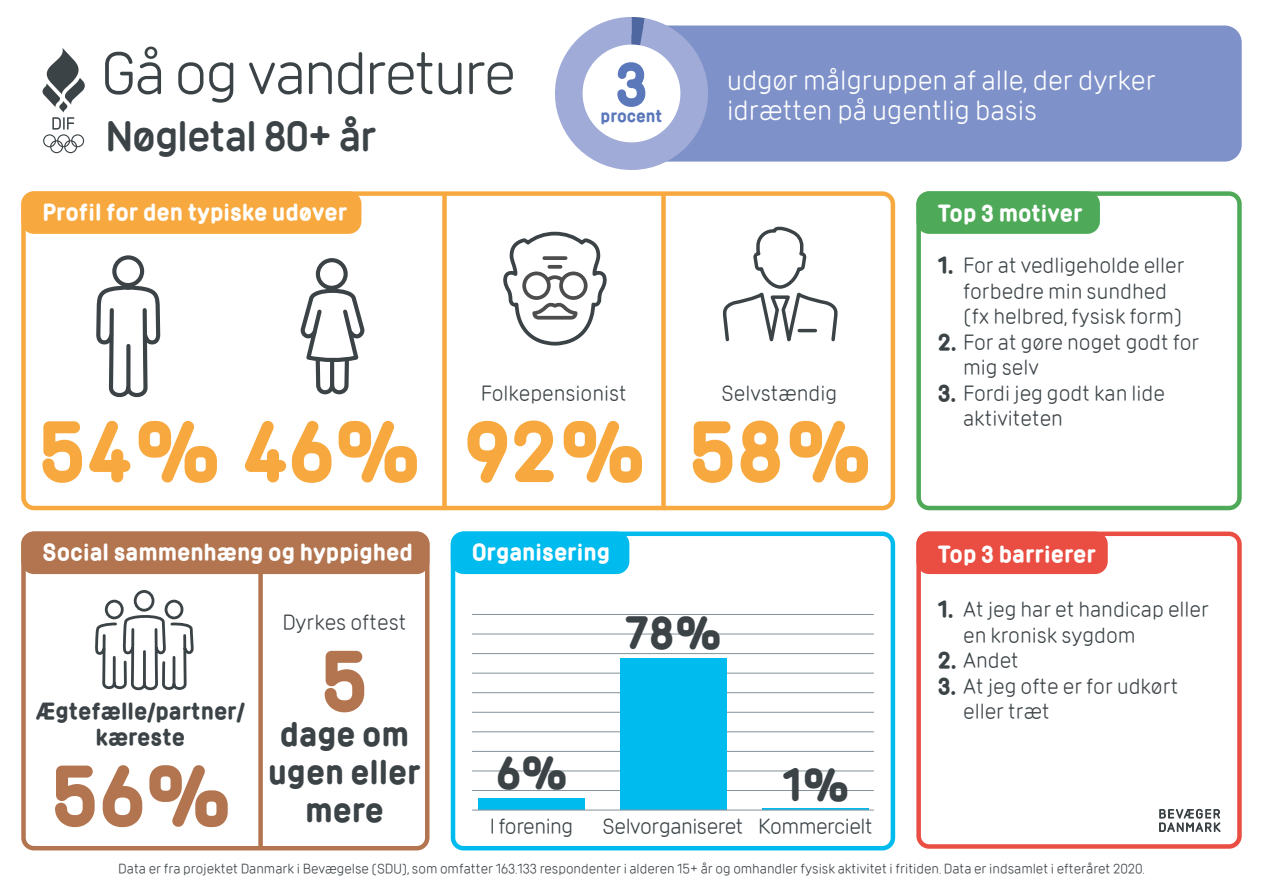
<style>
.page{position:relative;width:1263px;height:893px;background:#fff}
.page>*{position:absolute;margin:0;border:0;box-sizing:border-box;transform-origin:0 0}
.t1{font:700 75px "DIF";color:#f7a93f}
.t2{font:700 75px "DIF";color:#b3754f}
.t3{font:58.5px "DIF";letter-spacing:-.035em;color:#3b4347}
.t4{font:700 53.85px "DIF";color:#5b78bb}
.t5{font:700 40.5px "DIF";color:#3b4347}
.t6{font:600 39px "DIF";letter-spacing:-.03em;color:#3b4347}
.t7{font:700 30px/38.2px "DIF";color:#3b4347;text-align:center}
.t8{font:27px/30px "DIF";color:#fff}
.t9{font:21px/25.5px "DIF";color:#3b4347}
.t10{font:700 21px "DIF";color:#fff}
.t11{font:21px "DIF";letter-spacing:-.02em;color:#3b4347}
.t12{font:700 21px/25.5px "DIF";color:#3b4347;text-align:center}
.t13{font:700 15.3px "DIF";color:#5b78bb}
.t14{font:13.5px "DIF";color:#3b4347}
.s1{font-weight:700}
</style>
<div class="page">
<div style="left:629px;top:26px;width:613px;height:136px;background:#7e91c9;border-radius:17px"></div>
<div style="left:21px;top:191px;width:874px;height:319px;border:4px solid #f7a93f;border-radius:11px"></div>
<div style="left:21px;top:531px;width:408px;height:319px;border:4px solid #b3754f;border-radius:11px"></div>
<div style="left:21px;top:531px;width:408px;height:43px;background:#b3754f;border-radius:13px"></div>
<div style="left:451px;top:531px;width:444px;height:319px;border:4px solid #0be;border-radius:11px"></div>
<svg style="left:42px;top:48px;width:43px;height:105px"></svg>
<div style="left:916px;top:531px;width:326px;height:318px;border:4px solid #ea4e43;border-radius:11px"></div>
<div style="left:916px;top:191px;width:326px;height:319px;border:4px solid #4eaa59;border-radius:11px"></div>
<svg style="left:1159px;top:808px;width:62px;height:24px"></svg>
<div style="left:451px;top:531px;width:178px;height:43px;background:#0be;border-radius:13px"></div>
<div style="left:21px;top:191px;width:340px;height:43px;background:#f7a93f;border-radius:13px"></div>
<div style="left:916px;top:191px;width:184px;height:43px;background:#4eaa59;border-radius:13px"></div>
<div style="left:916px;top:531px;width:192px;height:43px;background:#ea4e43;border-radius:13px"></div>
<hr style="left:472px;top:790px;width:402px;height:1px;background:#83929b">
<hr style="left:472px;top:771px;width:402px;height:1px;background:#83929b">
<hr style="left:472px;top:751px;width:402px;height:1px;background:#83929b">
<hr style="left:472px;top:731px;width:402px;height:1px;background:#83929b">
<hr style="left:472px;top:712px;width:402px;height:1px;background:#83929b">
<hr style="left:472px;top:692px;width:402px;height:1px;background:#83929b">
<hr style="left:472px;top:673px;width:402px;height:1px;background:#83929b">
<hr style="left:472px;top:653px;width:402px;height:1px;background:#83929b">
<hr style="left:472px;top:634px;width:402px;height:1px;background:#83929b">
<hr style="left:472px;top:614px;width:402px;height:1px;background:#83929b">
<div style="left:620px;top:658px;width:106px;height:152px;background:#0be"></div>
<div style="left:258px;top:571px;width:5px;height:277px;background:#b3754f"></div>
<div style="left:442px;top:194px;width:5px;height:314px;background:#f7a93f"></div>
<svg style="left:555px;top:17px;width:153px;height:153px"></svg>
<div style="left:583px;top:45px;width:97px;height:97px;background:#fff;border-radius:50%"></div>
<div style="left:478px;top:798px;width:107px;height:12px;background:#0be"></div>
<svg style="left:95px;top:590px;width:99px;height:101px"></svg>
<svg style="left:96px;top:255px;width:65px;height:143px"></svg>
<svg style="left:300px;top:258px;width:65px;height:137px"></svg>
<svg style="left:723px;top:226px;width:115px;height:116px"></svg>
<div style="left:661px;top:194px;width:5px;height:314px;background:#f7a93f"></div>
<svg style="left:503px;top:231px;width:104px;height:114px"></svg>
<svg style="left:542px;top:256px;width:25px;height:4px"></svg>
<svg style="left:547px;top:265px;width:15px;height:4px"></svg>
<hr style="left:762px;top:808px;width:107px;height:2px;background:#0be">
<hr style="left:472px;top:810px;width:402px;height:1px;background:#83929b">
<h2 class="t3" style="left:102px;top:39px;width:415px">Gå og vandreture</h2>
<h3 class="t6" style="left:105px;top:111px;width:273px">Nøgletal 80+ år</h3>
<p class="t10" style="left:43px;top:198px;width:306px">Profil for den typiske udøver</p>
<h3 class="t4" style="left:615px;top:49px;width:35px">3</h3>
<p class="t13" style="left:600px;top:106px;width:63px">procent</p>
<h1 class="t1" style="left:38px;top:402px;width:383px">54% 46%</h1>
<p class="t10" style="left:43px;top:538px;width:372px">Social sammenhæng og hyppighed</p>
<p class="t9" style="left:481px;top:380px;width:148px">Folkepensionist</p>
<h1 class="t1" style="left:463px;top:402px;width:182px">92%</h1>
<p class="t10" style="left:472px;top:538px;width:140px">Organisering</p>
<p class="t8" style="left:727px;top:65px;width:430px">udgør målgruppen af alle, der dyrker idrætten på ugentlig basis</p>
<p class="t9" style="left:721px;top:380px;width:117px">Selvstændig</p>
<h1 class="t1" style="left:688px;top:402px;width:184px">58%</h1>
<p class="t10" style="left:938px;top:200px;width:146px">Top 3 motiver</p>
<p class="t9" style="left:963px;top:252px;width:223px;text-indent:-26px"><span class="s1">1.</span> For at vedligeholde eller forbedre min sundhed (fx helbred, fysisk form)</p>
<p class="t9" style="left:963px;top:329px;width:238px;text-indent:-26px"><span class="s1">2.</span> For at gøre noget godt for mig selv</p>
<p class="t9" style="left:963px;top:380px;width:203px;text-indent:-26px"><span class="s1">3.</span> Fordi jeg godt kan lide aktiviteten</p>
<p class="t10" style="left:938px;top:540px;width:160px">Top 3 barrierer</p>
<p class="t12" style="left:36px;top:699px;width:210px">Ægtefælle/partner/ kæreste</p>
<h1 class="t2" style="left:51px;top:746px;width:181px">56%</h1>
<p class="t9" style="left:282px;top:609px;width:126px">Dyrkes oftest</p>
<h1 class="t2" style="left:320px;top:632px;width:50px">5</h1>
<h3 class="t7" style="left:268px;top:715px;width:154px">dage om ugen eller mere</h3>
<h3 class="t5" style="left:496px;top:746px;width:72px">6%</h3>
<h3 class="t5" style="left:625px;top:606px;width:98px">78%</h3>
<h3 class="t5" style="left:782px;top:758px;width:68px">1%</h3>
<p class="t11" style="left:490px;top:814px;width:85px">I forening</p>
<p class="t11" style="left:602px;top:814px;width:272px">Selvorganiseret Kommercielt</p>
<p class="t9" style="left:963px;top:597px;width:247px;text-indent:-26px"><span class="s1">1.</span> At jeg har et handicap eller en kronisk sygdom</p>
<p class="t9" style="left:938px;top:648px;width:83px"><span class="s1">2.</span> Andet</p>
<p class="t9" style="left:963px;top:673px;width:217px;text-indent:-26px"><span class="s1">3.</span> At jeg ofte er for udkørt eller træt</p>
<p class="t14" style="left:118px;top:861px;width:1028px">Data er fra projektet Danmark i Bevægelse (SDU), som omfatter 163.133 respondenter i alderen 15+ år og omhandler fysisk aktivitet i fritiden. Data er indsamlet i efteråret 2020.</p>
</div>
